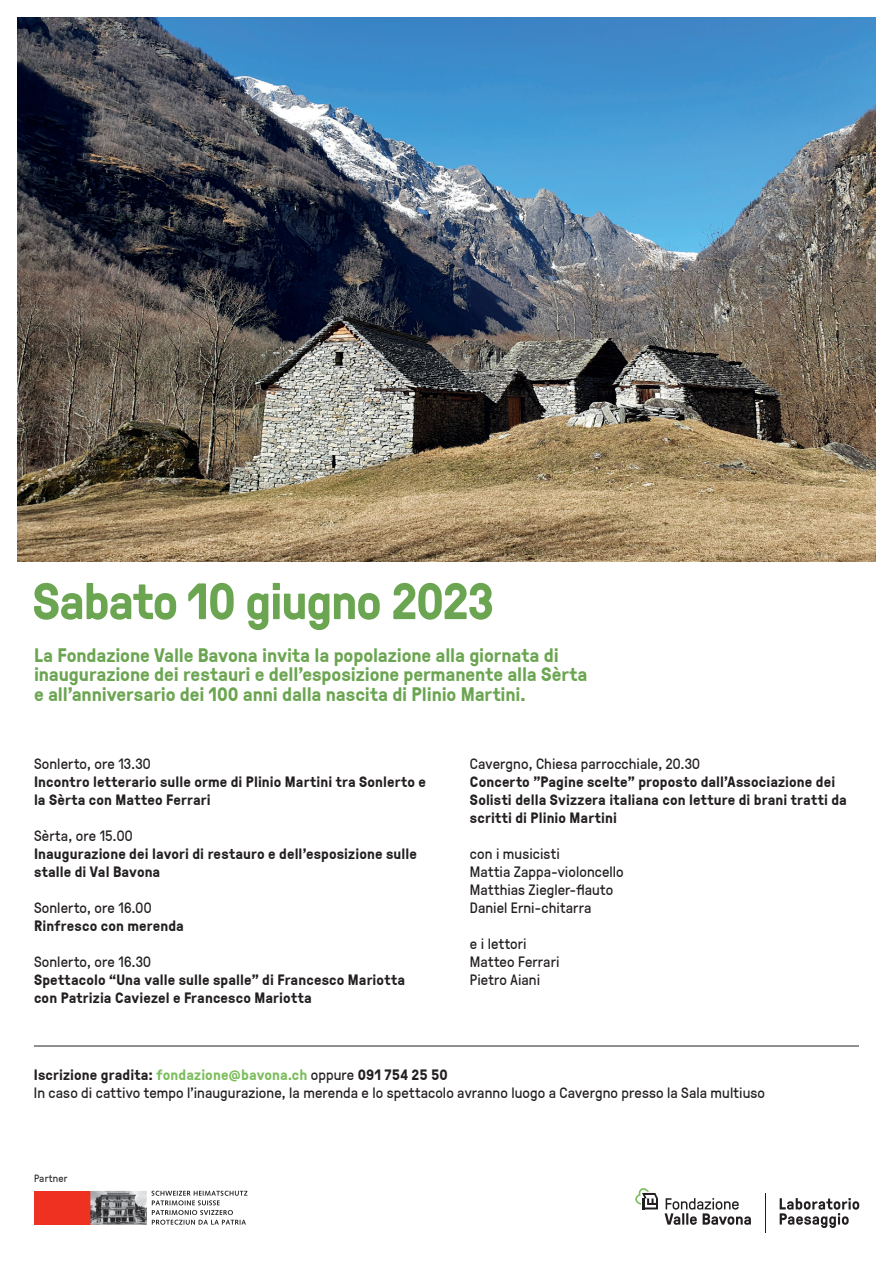
<style>
.page{position:relative;width:893px;height:1263px;background:#fff}
.page>*{position:absolute;margin:0;border:0;box-sizing:border-box;transform-origin:0 0}
.Titolo_Evento{font:700 51px "GT Pressura";letter-spacing:-.035em;color:#6ba551}
.Info_Evento{font:700 19.5px/19.5px "GT Pressura";letter-spacing:-.005em;color:#6ba551}
.Body{font:700 15px/18px "GT Pressura";letter-spacing:.01em;color:#231f20}
.Body-2{font:15px "GT Pressura";letter-spacing:.01em;color:#231f20}
.t1{font:10.5px "GT Pressura";letter-spacing:.02em;color:#312f30}
.s1{color:#7cbd5d}
.s2{font-weight:400}
</style>
<div class="page">
<img style="left:17px;top:17px;width:859px;height:544px">
<div style="left:34px;top:1191px;width:56px;height:34px;background:#ef3122"></div>
<img style="left:90px;top:1191px;width:57px;height:34px">
<svg style="left:152px;top:1191px;width:95px;height:34px"></svg>
<hr style="left:34px;top:1046px;width:825px;height:1px;background:#231f20">
<svg style="left:635px;top:1188px;width:23px;height:21px"></svg>
<svg style="left:780px;top:1198px;width:79px;height:30px"></svg>
<hr style="left:765px;top:1193px;width:1px;height:40px;background:#231f20">
<svg style="left:665px;top:1198px;width:86px;height:27px"></svg>
<p class="Titolo_Evento" style="left:33px;top:564px;width:463px">Sabato 10 giugno 2023</p>
<p class="Info_Evento" style="left:34px;top:645px;width:555px">La Fondazione Valle Bavona invita la popolazione alla giornata di inaugurazione dei restauri e dell’esposizione permanente alla Sèrta e all’anniversario dei 100 anni dalla nascita di Plinio Martini.</p>
<p class="Body-2" style="left:34px;top:752px;width:118px">Sonlerto, ore 13.30</p>
<p class="Body" style="left:34px;top:772px;width:393px">Incontro letterario sulle orme di Plinio Martini tra Sonlerto e la Sèrta con Matteo Ferrari</p>
<p class="Body-2" style="left:34px;top:824px;width:100px">Sèrta, ore 15.00</p>
<p class="Body" style="left:34px;top:844px;width:384px">Inaugurazione dei lavori di restauro e dell’esposizione sulle stalle di Val Bavona</p>
<p class="Body-2" style="left:34px;top:896px;width:119px">Sonlerto, ore 16.00</p>
<p class="Body" style="left:34px;top:916px;width:151px">Rinfresco con merenda</p>
<p class="Body-2" style="left:34px;top:950px;width:119px">Sonlerto, ore 16.30</p>
<p class="Body" style="left:34px;top:970px;width:373px">Spettacolo “Una valle sulle spalle” di Francesco Mariotta con Patrizia Caviezel e Francesco Mariotta</p>
<p class="Body-2" style="left:470px;top:752px;width:232px">Cavergno, Chiesa parrocchiale, 20.30</p>
<p class="Body" style="left:470px;top:772px;width:378px">Concerto ”Pagine scelte” proposto dall’Associazione dei<br>Solisti della Svizzera italiana con letture di brani tratti da scritti di Plinio Martini</p>
<p class="Body-2" style="left:470px;top:842px;width:91px">con i musicisti</p>
<p class="Body-2" style="left:470px;top:860px;width:155px">Mattia Zappa-violoncello</p>
<p class="Body-2" style="left:470px;top:878px;width:145px">Matthias Ziegler-flauto</p>
<p class="Body-2" style="left:470px;top:896px;width:123px">Daniel Erni-chitarra</p>
<p class="Body-2" style="left:470px;top:932px;width:58px">e i lettori</p>
<p class="Body-2" style="left:470px;top:950px;width:91px">Matteo Ferrari</p>
<p class="Body-2" style="left:470px;top:968px;width:72px">Pietro Aiani</p>
<p class="Body" style="left:34px;top:1065px;width:415px">Iscrizione gradita: <span class="s1">fondazione@bavona.ch</span> <span class="s2">oppure</span> 091 754 25 50</p>
<p class="Body-2" style="left:34px;top:1082px;width:733px">In caso di cattivo tempo l’inaugurazione, la merenda e lo spettacolo avranno luogo a Cavergno presso la Sala multiuso</p>
<p class="t1" style="left:34px;top:1171px;width:35px">Partner</p>
</div>
